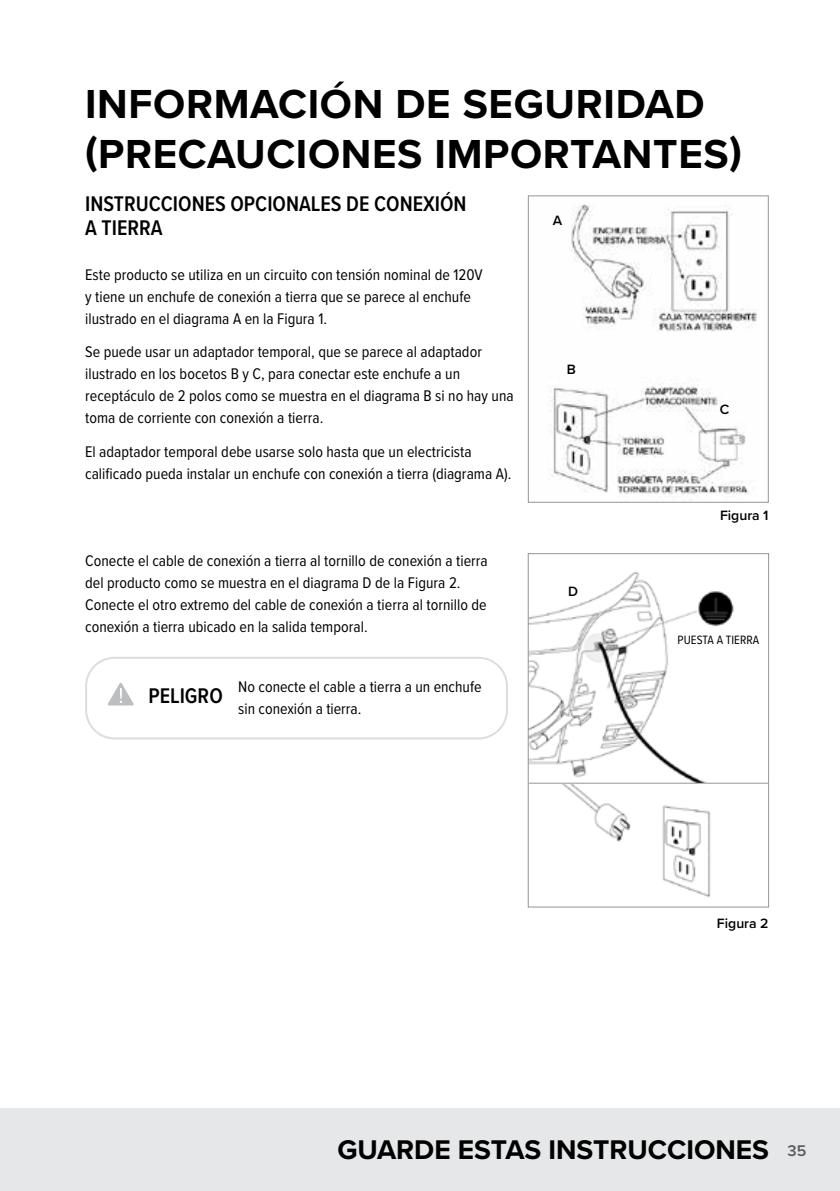
<style>
.page{position:relative;width:840px;height:1191px;background:#fff}
.page>*{position:absolute;margin:0;border:0;box-sizing:border-box;transform-origin:0 0}
.t1{font:700 42px/50.4px "Proxima Nova";letter-spacing:.015em;color:#000}
.t2{font:700 28px "Proxima Nova";color:#000}
.t3{font:600 22px/24px "Proxima Nova Cond";color:#000}
.t4{font:16px/22px "Proxima Nova Cond";color:#000}
.t5{font:600 16px "Proxima Nova";color:#58595b}
.t6{font:600 14px "Proxima Nova";color:#000}
.t7{font:12.4px "Proxima Nova Cond";color:#000}
</style>
<div class="page">
<div style="left:0;top:0;width:839px;height:1191px;background:#e6e7e8"></div>
<div style="left:0;top:0;width:839px;height:1107px;background:#fff"></div>
<img style="left:527px;top:785px;width:240px;height:123px">
<img style="left:529px;top:571px;width:237px;height:212px">
<div style="left:527px;top:553px;width:241px;height:354px;border:1px solid #939598"></div>
<svg style="left:108px;top:683px;width:25px;height:22px"></svg>
<div style="left:85px;top:657px;width:422px;height:82px;border:2px solid #dcddde;border-radius:28px"></div>
<img style="left:550px;top:204px;width:207px;height:296px">
<div style="left:527px;top:195px;width:241px;height:308px;border:1px solid #939598"></div>
<hr style="left:528px;top:783px;width:240px;height:1px;background:#939598">
<svg style="left:688px;top:629px;width:60px;height:18px"></svg>
<h1 class="t1" style="left:85px;top:78px;width:657px">INFORMACIÓN DE SEGURIDAD (PRECAUCIONES IMPORTANTES)</h1>
<h3 class="t3" style="left:85px;top:191px;width:383px">INSTRUCCIONES OPCIONALES DE CONEXIÓN<br>A TIERRA</h3>
<p class="t4" style="left:85px;top:263px;width:399px">Este producto se utiliza en un circuito con tensión nominal de 120V y tiene un enchufe de conexión a tierra que se parece al enchufe ilustrado en el diagrama A en la Figura 1.</p>
<p class="t4" style="left:85px;top:340px;width:430px">Se puede usar un adaptador temporal, que se parece al adaptador ilustrado en los bocetos B y C, para conectar este enchufe a un receptáculo de 2 polos como se muestra en el diagrama B si no hay una toma de corriente con conexión a tierra.</p>
<p class="t4" style="left:85px;top:440px;width:427px">El adaptador temporal debe usarse solo hasta que un electricista calificado pueda instalar un enchufe con conexión a tierra (diagrama A).</p>
<p class="t4" style="left:85px;top:549px;width:404px">Conecte el cable de conexión a tierra al tornillo de conexión a tierra del producto como se muestra en el diagrama D de la Figura 2.<br>Conecte el otro extremo del cable de conexión a tierra al tornillo de conexión a tierra ubicado en la salida temporal.</p>
<h3 class="t3" style="left:148px;top:683px;width:76px">PELIGRO</h3>
<p class="t4" style="left:238px;top:675px;width:245px">No conecte el cable a tierra a un enchufe sin conexión a tierra.</p>
<p class="t6" style="left:552px;top:209px;width:11px">A</p>
<p class="t6" style="left:566px;top:359px;width:11px">B</p>
<p class="t6" style="left:568px;top:581px;width:11px">D</p>
<p class="t6" style="left:719px;top:399px;width:25px">C C</p>
<p class="t6" style="left:719px;top:505px;width:50px">Figura 1</p>
<p class="t7" style="left:677px;top:630px;width:83px">PUESTA A TIERRA</p>
<p class="t6" style="left:716px;top:912px;width:53px">Figura 2</p>
<h2 class="t2" style="left:337px;top:1129px;width:433px">GUARDE ESTAS INSTRUCCIONES</h2>
<p class="t5" style="left:787px;top:1139px;width:20px">35</p>
</div>
